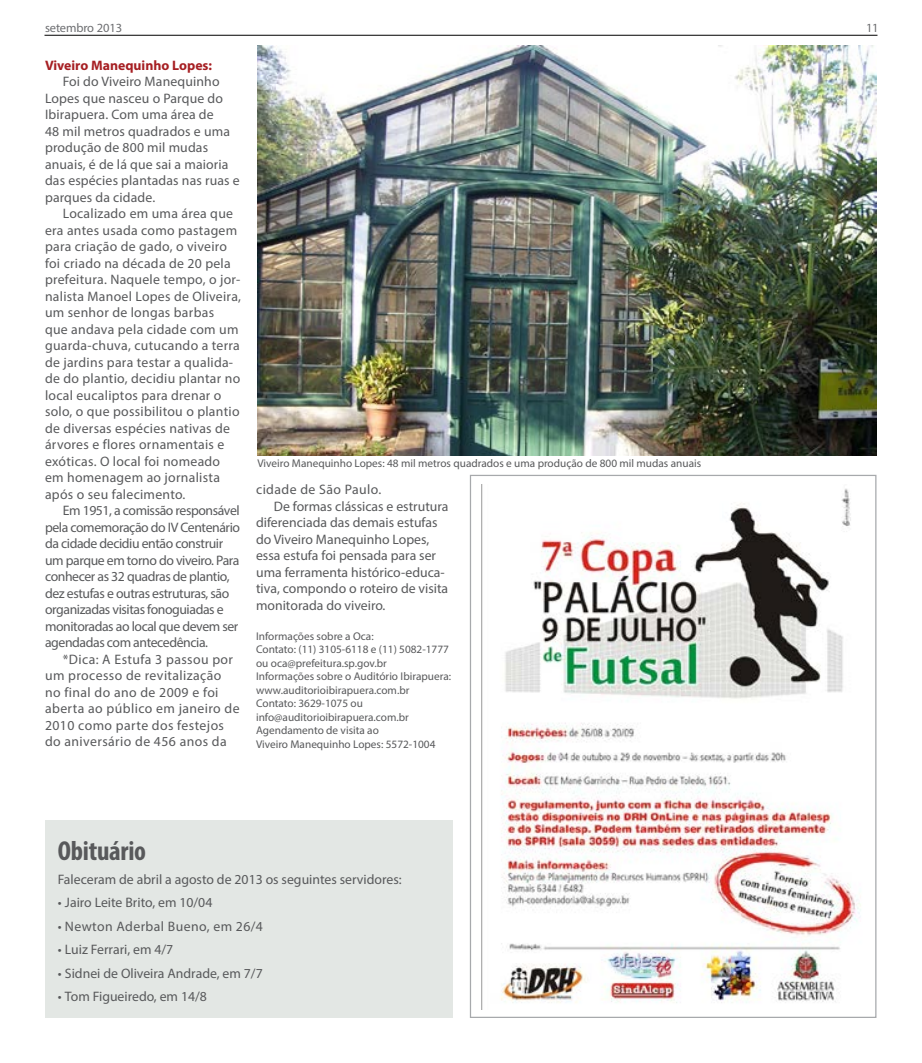
<style>
.page{position:relative;width:922px;height:1063px;background:#fff}
.page>*{position:absolute;margin:0;border:0;box-sizing:border-box;transform-origin:0 0}
.t1{font:700 condensed 27.5px "Myriad Pro";letter-spacing:-.01em;color:#58595b}
.t2{font:13.75px/16.5px "Myriad Pro";letter-spacing:.01em;color:#58595b}
.t3{font:13.75px/16.5px "Myriad Pro";letter-spacing:-.03em;color:#58595b}
.t4{font:13.75px/16.5px "Myriad Pro";letter-spacing:.03em;color:#58595b}
.t5{font:700 13.75px "Myriad Pro";color:#a61f23}
.t6{font:12.5px "Myriad Pro";letter-spacing:-.01em;color:#6d6e71}
.t7{font:11.25px/13.5px "Myriad Pro";color:#58595b}
</style>
<div class="page">
<hr style="left:44px;top:35px;width:833px;height:1px;background:#000">
<img style="left:257px;top:45px;width:619px;height:411px">
<div style="left:45px;top:820px;width:407px;height:198px;background:#e3e7e4"></div>
<img style="left:481px;top:485px;width:380px;height:525px">
<p class="t6" style="left:45px;top:20px;width:79px">setembro 2013</p>
<p class="t6" style="left:865px;top:20px;width:14px">11</p>
<p class="t5" style="left:45px;top:56px;width:169px">Viveiro Manequinho Lopes:</p>
<p class="t2" style="left:45px;top:73px;width:196px;text-indent:18px">Foi do Viveiro Manequinho<br>Lopes que nasceu o Parque do<br>Ibirapuera. Com uma área de<br>48 mil metros quadrados e uma produção de 800 mil mudas anuais, é de lá que sai a maioria das espécies plantadas nas ruas e parques da cidade.</p>
<p class="t2" style="left:45px;top:205px;width:197px;text-indent:18px">Localizado em uma área que era antes usada como pastagem para criação de gado, o viveiro foi criado na década de 20 pela prefeitura. Naquele tempo, o jor&shy;nalista Manoel Lopes de Oliveira, um senhor de longas barbas<br>que andava pela cidade com um guarda-chuva, cutucando a terra de jardins para testar a qualida&shy;de do plantio, decidiu plantar no local eucaliptos para drenar o solo, o que possibilitou o plantio de diversas espécies nativas de árvores e flores ornamentais e exóticas. O local foi nomeado em homenagem ao jornalista após o seu falecimento.</p>
<p class="t3" style="left:45px;top:502px;width:196px;text-indent:18px">Em 1951, a comissão responsável pela comemoração do IV Centenário da cidade decidiu então construir um parque em torno do viveiro. Para conhecer as 32 quadras de plantio, dez estufas e outras estruturas, são organizadas visitas fonoguiadas e monitoradas ao local que devem ser agendadas com antecedência.</p>
<p class="t4" style="left:45px;top:651px;width:196px;text-indent:18px">*Dica: A Estufa 3 passou por um processo de revitalização no final do ano de 2009 e foi aberta ao público em janeiro de<br>2010 como parte dos festejos do aniversário de 456 anos da</p>
<p class="t7" style="left:257px;top:456px;width:445px">Viveiro Manequinho Lopes: 48 mil metros quadrados e uma produção de 800 mil mudas anuais</p>
<p class="t4" style="left:256px;top:481px;width:127px">cidade de São Paulo.</p>
<p class="t2" style="left:274px;top:498px;width:176px">De formas clássicas e estrutura</p>
<p class="t2" style="left:256px;top:514px;width:183px">diferenciada das demais estufas</p>
<p class="t2" style="left:256px;top:531px;width:175px">do Viveiro Manequinho Lopes,</p>
<p class="t2" style="left:256px;top:547px;width:181px">essa estufa foi pensada para ser</p>
<p class="t2" style="left:256px;top:564px;width:190px">uma ferramenta histórico-educa-</p>
<p class="t2" style="left:256px;top:580px;width:194px">tiva, compondo o roteiro de visita</p>
<p class="t2" style="left:256px;top:597px;width:131px">monitorada do viveiro.</p>
<p class="t7" style="left:256px;top:629px;width:196px">Informações sobre a Oca:<br>Contato: (11) 3105-6118 e (11) 5082-1777 ou oca@prefeitura.sp.gov.br<br>Informações sobre o Auditório Ibirapuera: www.auditorioibirapuera.com.br Contato: 3629-1075 ou info@auditorioibirapuera.com.br Agendamento de visita ao<br>Viveiro Manequinho Lopes: 5572-1004</p>
<h1 class="t1" style="left:58px;top:834px;width:90px">Obituário</h1>
<p class="t2" style="left:58px;top:871px;width:345px">Faleceram de abril a agosto de 2013 os seguintes servidores:</p>
<p class="t2" style="left:58px;top:894px;width:156px">• Jairo Leite Brito, em 10/04</p>
<p class="t4" style="left:58px;top:918px;width:206px">• Newton Aderbal Bueno, em 26/4</p>
<p class="t2" style="left:58px;top:941px;width:117px">• Luiz Ferrari, em 4/7</p>
<p class="t2" style="left:58px;top:964px;width:206px">• Sidnei de Oliveira Andrade, em 7/7</p>
<p class="t2" style="left:58px;top:988px;width:150px">• Tom Figueiredo, em 14/8</p>
</div>
